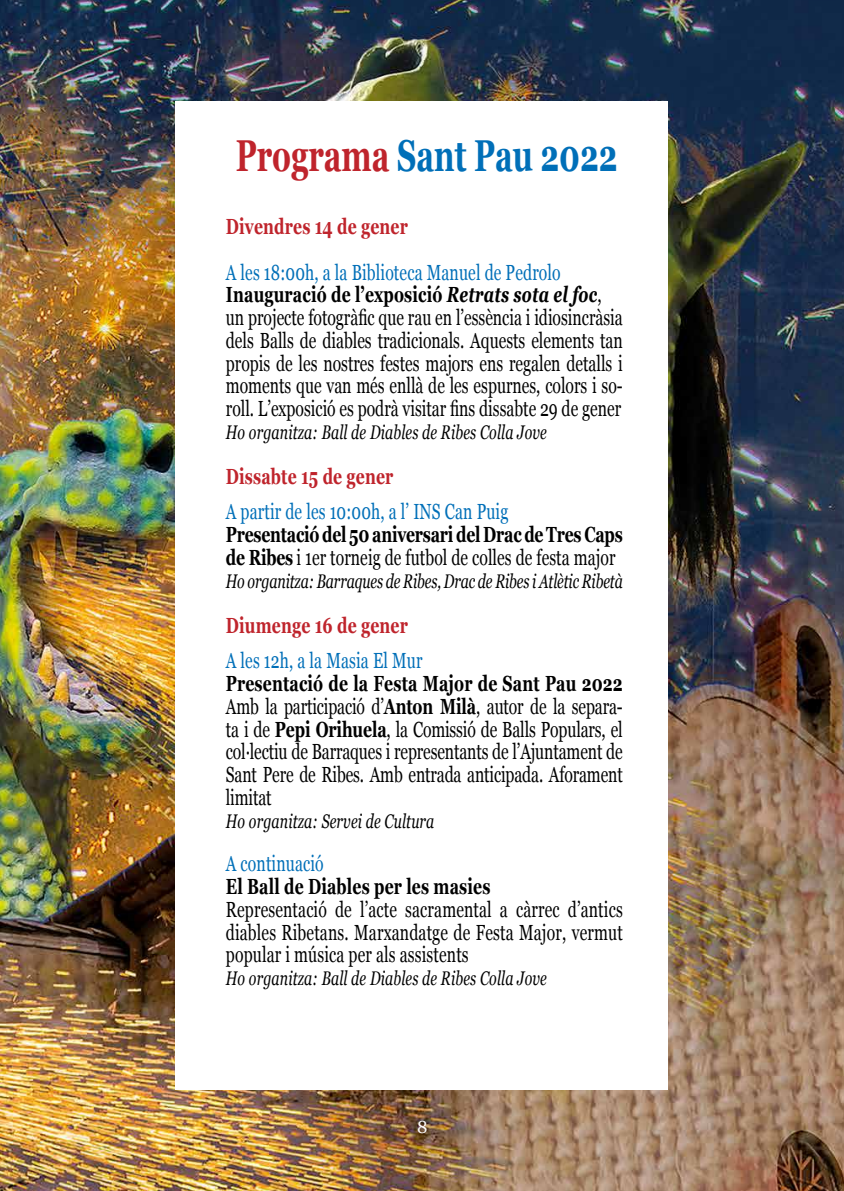
<style>
.page{position:relative;width:844px;height:1191px;background:#fff}
.page>*{position:absolute;margin:0;border:0;box-sizing:border-box;transform-origin:0 0}
.t1{font:700 44.62px "Georgia";color:#006fb8;scale:.67 1}
.t2{font:21.88px/22.8px "Georgia";color:#000;text-align:justify;scale:.72 1}
.t3{font:700 21.88px/22.8px "Georgia";letter-spacing:-.015em;color:#000;scale:.72 1}
.t4{font:21.88px "Georgia";letter-spacing:.01em;color:#006fb8;scale:.72 1}
.t5{font:700 21.88px "Georgia";letter-spacing:.01em;color:#bf242c;scale:.72 1}
.t6{font:700 21.88px "Georgia";letter-spacing:.01em;color:#000;scale:.72 1}
.t7{font:italic 19.6px "Georgia";letter-spacing:.01em;color:#000;scale:.72 1}
.t8{font:italic 19.6px "Georgia";letter-spacing:-.01em;color:#000;scale:.72 1}
.t9{font:17.5px "Georgia";color:#fff}
.s1{color:#bf242c}
.s2{color:#006fb8}
.s3{font-weight:700}
.s4{font-weight:700;font-style:italic}
.s5{font-weight:400}
</style>
<div class="page">
<img style="left:0;top:0;width:843px;height:1191px">
<div style="left:175px;top:101px;width:493px;height:988px;background:#fff"></div>
<h1 class="t1" style="left:236px;top:121px;width:570px"><span class="s1">Programa</span> Sant Pau 2022</h1>
<p class="t5" style="left:226px;top:210px;width:254px">Divendres 14 de gener</p>
<p class="t2" style="left:226px;top:260px;width:552px;text-align:left"><span class="s2">A les 18:00h, a la Biblioteca Manuel de Pedrolo </span><span class="s3">Inauguració de l’exposició</span> <span class="s4">Retrats sota el foc</span>, un projecte fotogràfic que rau en l’essència i idiosincràsia dels Balls de diables tradicionals. Aquests elements tan propis de les nostres festes majors ens regalen detalls i moments que van més enllà de les espurnes, colors i so&shy;roll. L’exposició es podrà visitar fins dissabte 29 de gener</p>
<p class="t7" style="left:226px;top:418px;width:447px">Ho organitza: Ball de Diables de Ribes Colla Jove</p>
<p class="t5" style="left:226px;top:460px;width:234px">Dissabte 15 de gener</p>
<p class="t4" style="left:226px;top:496px;width:394px">A partir de les 10:00h, a l’ INS Can Puig</p>
<p class="t3" style="left:226px;top:522px;width:552px">Presentació del 50 aniversari del Drac de Tres Caps de Ribes <span class="s5">i 1er torneig de futbol de colles de festa major</span></p>
<p class="t8" style="left:226px;top:566px;width:552px">Ho organitza: Barraques de Ribes, Drac de Ribes i Atlètic Ribetà</p>
<p class="t5" style="left:226px;top:609px;width:254px">Diumenge 16 de gener</p>
<p class="t4" style="left:226px;top:644px;width:274px">A les 12h, a la Masia El Mur</p>
<p class="t2" style="left:226px;top:671px;width:552px"><span class="s3">Presentació de la Festa Major de Sant Pau 2022<br></span>Amb la participació d’<span class="s3">Anton Milà</span>, autor de la separa&shy;ta i de <span class="s3">Pepi Orihuela</span>, la Comissió de Balls Populars, el col·lectiu de Barraques i representants de l’Ajuntament de Sant Pere de Ribes. Amb entrada anticipada. Aforament limitat</p>
<p class="t7" style="left:226px;top:806px;width:291px">Ho organitza: Servei de Cultura</p>
<p class="t4" style="left:226px;top:847px;width:137px">A continuació</p>
<p class="t6" style="left:226px;top:870px;width:369px">El Ball de Diables per les masies</p>
<p class="t2" style="left:226px;top:897px;width:552px">Representació de l’acte sacramental a càrrec d’antics diables Ribetans. Marxandatge de Festa Major, vermut popular i música per als assistents</p>
<p class="t7" style="left:226px;top:964px;width:447px">Ho organitza: Ball de Diables de Ribes Colla Jove</p>
<p class="t9" style="left:417px;top:1114px;width:12px">8</p>
</div>
